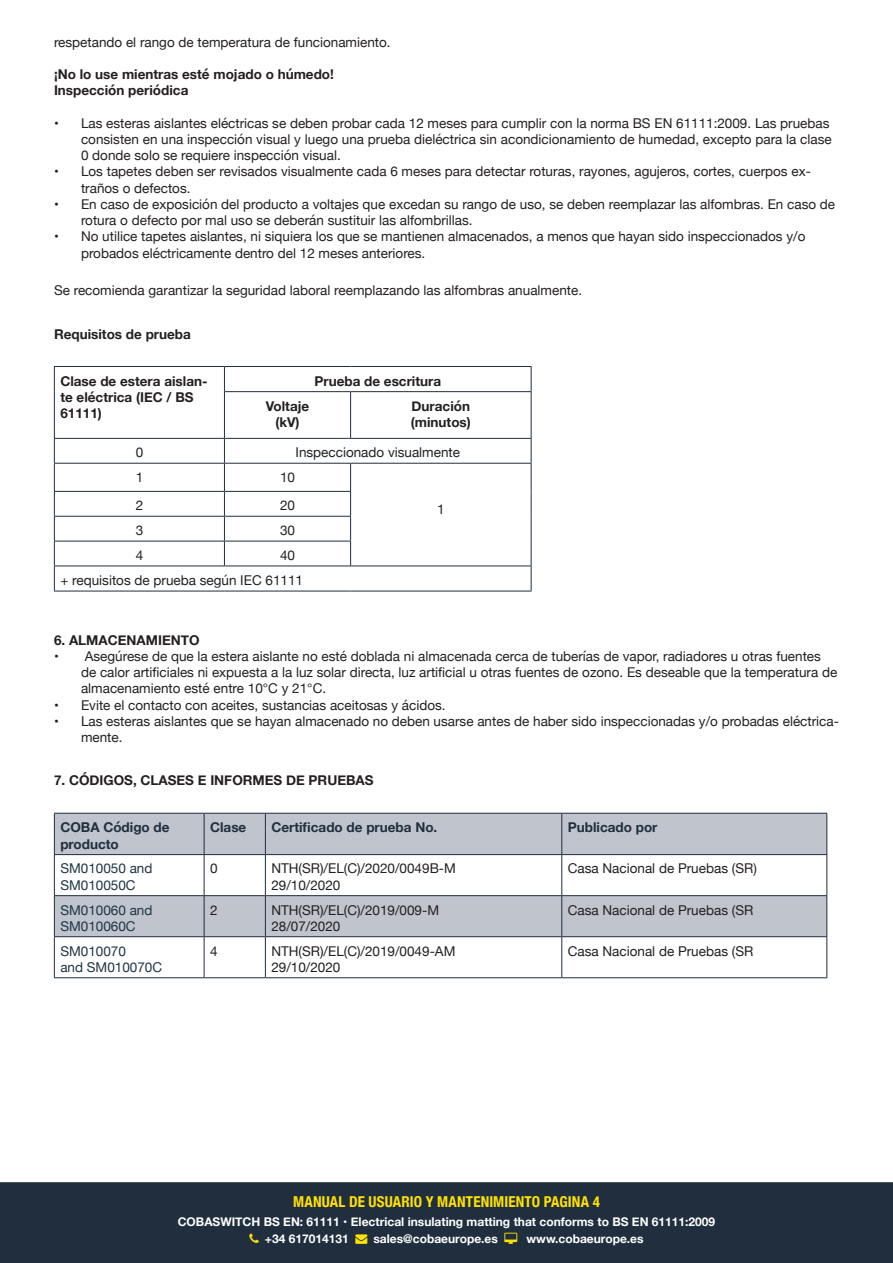
<style>
.page{position:relative;width:893px;height:1263px;background:#fff}
.page>*{position:absolute;margin:0;border:0;box-sizing:border-box;transform-origin:0 0}
.t1{font:700 condensed 15px "Helvetica Neue";letter-spacing:.01em;color:#ffe201}
.t2{font:13.5px/16.2px "Helvetica Neue";color:#231f20}
.t3{font:700 13.5px/16.2px "Helvetica Neue";color:#231f20}
.t4{font:13.5px/16.2px "Helvetica Neue";color:#1e3546}
.t5{font:700 13.5px/16.2px "Helvetica Neue";color:#202e3e}
.t6{font:700 12px/16.5px "Helvetica Neue";color:#fff}
.s1{color:#ffe201}
</style>
<div class="page">
<div style="left:0;top:1182px;width:893px;height:81px;background:#202e3e"></div>
<hr style="left:54px;top:366px;width:170px;height:1px;background:#202e3e">
<svg style="left:54px;top:367px;width:1px;height:25px"></svg>
<hr style="left:54px;top:392px;width:1px;height:46px;background:#202e3e">
<hr style="left:224px;top:366px;width:127px;height:1px;background:#202e3e">
<svg style="left:224px;top:367px;width:1px;height:24px"></svg>
<hr style="left:351px;top:366px;width:180px;height:1px;background:#202e3e">
<svg style="left:531px;top:367px;width:1px;height:24px"></svg>
<hr style="left:224px;top:391px;width:127px;height:1px;background:#202e3e">
<hr style="left:224px;top:392px;width:1px;height:46px;background:#202e3e">
<hr style="left:351px;top:391px;width:180px;height:1px;background:#202e3e">
<hr style="left:350px;top:392px;width:1px;height:46px;background:#202e3e">
<hr style="left:531px;top:392px;width:1px;height:46px;background:#202e3e">
<hr style="left:54px;top:438px;width:170px;height:1px;background:#202e3e">
<hr style="left:224px;top:438px;width:127px;height:1px;background:#202e3e">
<hr style="left:351px;top:438px;width:180px;height:1px;background:#202e3e">
<hr style="left:54px;top:463px;width:170px;height:1px;background:#202e3e">
<hr style="left:224px;top:463px;width:127px;height:1px;background:#202e3e">
<hr style="left:351px;top:463px;width:180px;height:1px;background:#202e3e">
<hr style="left:54px;top:491px;width:170px;height:1px;background:#202e3e">
<hr style="left:224px;top:491px;width:127px;height:1px;background:#202e3e">
<hr style="left:54px;top:516px;width:170px;height:1px;background:#202e3e">
<hr style="left:224px;top:516px;width:127px;height:1px;background:#202e3e">
<hr style="left:54px;top:541px;width:170px;height:1px;background:#202e3e">
<hr style="left:224px;top:541px;width:127px;height:1px;background:#202e3e">
<svg style="left:224px;top:439px;width:1px;height:127px"></svg>
<svg style="left:350px;top:464px;width:1px;height:102px"></svg>
<hr style="left:54px;top:566px;width:170px;height:1px;background:#202e3e">
<svg style="left:54px;top:439px;width:1px;height:152px"></svg>
<hr style="left:224px;top:566px;width:127px;height:1px;background:#202e3e">
<hr style="left:351px;top:566px;width:180px;height:1px;background:#202e3e">
<svg style="left:531px;top:439px;width:1px;height:152px"></svg>
<hr style="left:54px;top:591px;width:170px;height:1px;background:#202e3e">
<hr style="left:224px;top:591px;width:127px;height:1px;background:#202e3e">
<hr style="left:351px;top:591px;width:180px;height:1px;background:#202e3e">
<svg style="left:55px;top:814px;width:771px;height:122px;fill:#c0c4cd"></svg>
<hr style="left:54px;top:813px;width:150px;height:1px;background:#202e3e">
<hr style="left:54px;top:814px;width:1px;height:40px;background:#202e3e">
<hr style="left:204px;top:813px;width:61px;height:1px;background:#202e3e">
<hr style="left:204px;top:814px;width:1px;height:40px;background:#202e3e">
<hr style="left:265px;top:813px;width:297px;height:1px;background:#202e3e">
<hr style="left:265px;top:814px;width:1px;height:40px;background:#202e3e">
<hr style="left:562px;top:813px;width:265px;height:1px;background:#202e3e">
<hr style="left:561px;top:814px;width:1px;height:40px;background:#202e3e">
<hr style="left:826px;top:814px;width:1px;height:40px;background:#202e3e">
<hr style="left:54px;top:854px;width:150px;height:1px;background:#202e3e">
<hr style="left:54px;top:855px;width:1px;height:40px;background:#202e3e">
<hr style="left:204px;top:854px;width:61px;height:1px;background:#202e3e">
<hr style="left:204px;top:855px;width:1px;height:40px;background:#202e3e">
<hr style="left:265px;top:854px;width:297px;height:1px;background:#202e3e">
<hr style="left:265px;top:855px;width:1px;height:40px;background:#202e3e">
<hr style="left:562px;top:854px;width:265px;height:1px;background:#202e3e">
<hr style="left:561px;top:855px;width:1px;height:40px;background:#202e3e">
<hr style="left:826px;top:855px;width:1px;height:40px;background:#202e3e">
<hr style="left:54px;top:895px;width:150px;height:1px;background:#202e3e">
<hr style="left:54px;top:896px;width:1px;height:40px;background:#202e3e">
<hr style="left:204px;top:895px;width:61px;height:1px;background:#202e3e">
<hr style="left:204px;top:896px;width:1px;height:40px;background:#202e3e">
<hr style="left:265px;top:895px;width:297px;height:1px;background:#202e3e">
<hr style="left:265px;top:896px;width:1px;height:40px;background:#202e3e">
<hr style="left:562px;top:895px;width:265px;height:1px;background:#202e3e">
<hr style="left:561px;top:896px;width:1px;height:40px;background:#202e3e">
<hr style="left:826px;top:896px;width:1px;height:40px;background:#202e3e">
<hr style="left:54px;top:936px;width:150px;height:1px;background:#202e3e">
<hr style="left:54px;top:937px;width:1px;height:40px;background:#202e3e">
<hr style="left:204px;top:936px;width:61px;height:1px;background:#202e3e">
<hr style="left:204px;top:937px;width:1px;height:40px;background:#202e3e">
<hr style="left:265px;top:936px;width:297px;height:1px;background:#202e3e">
<hr style="left:265px;top:937px;width:1px;height:40px;background:#202e3e">
<hr style="left:562px;top:936px;width:265px;height:1px;background:#202e3e">
<hr style="left:561px;top:937px;width:1px;height:40px;background:#202e3e">
<hr style="left:826px;top:937px;width:1px;height:40px;background:#202e3e">
<hr style="left:54px;top:977px;width:150px;height:1px;background:#202e3e">
<hr style="left:204px;top:977px;width:61px;height:1px;background:#202e3e">
<hr style="left:265px;top:977px;width:297px;height:1px;background:#202e3e">
<hr style="left:562px;top:977px;width:265px;height:1px;background:#202e3e">
<svg style="left:249px;top:1233px;width:10px;height:9px"></svg>
<svg style="left:505px;top:1232px;width:12px;height:11px"></svg>
<p class="t2" style="left:54px;top:35px;width:338px">respetando el rango de temperatura de funcionamiento.</p>
<p class="t3" style="left:54px;top:67px;width:281px">¡No lo use mientras esté mojado o húmedo!<br>Inspección periódica</p>
<p class="t2" style="left:81px;top:116px;width:752px;text-indent:-27px">• Las esteras aislantes eléctricas se deben probar cada 12 meses para cumplir con la norma BS EN 61111:2009. Las pruebas consisten en una inspección visual y luego una prueba dieléctrica sin acondicionamiento de humedad, excepto para la clase<br>0 donde solo se requiere inspección visual.</p>
<p class="t2" style="left:81px;top:164px;width:731px;text-indent:-27px">• Los tapetes deben ser revisados visualmente cada 6 meses para detectar roturas, rayones, agujeros, cortes, cuerpos ex&shy;traños o defectos.</p>
<p class="t2" style="left:81px;top:197px;width:756px;text-indent:-27px">• En caso de exposición del producto a voltajes que excedan su rango de uso, se deben reemplazar las alfombras. En caso de rotura o defecto por mal uso se deberán sustituir las alfombrillas.</p>
<p class="t2" style="left:81px;top:229px;width:726px;text-indent:-27px">• No utilice tapetes aislantes, ni siquiera los que se mantienen almacenados, a menos que hayan sido inspeccionados y/o probados eléctricamente dentro del 12 meses anteriores.</p>
<p class="t2" style="left:54px;top:283px;width:530px">Se recomienda garantizar la seguridad laboral reemplazando las alfombras anualmente.</p>
<p class="t3" style="left:54px;top:326px;width:138px">Requisitos de prueba</p>
<p class="t3" style="left:60px;top:373px;width:149px">Clase de estera aislan&shy;te eléctrica (IEC / BS<br>61111)</p>
<p class="t3" style="left:314px;top:373px;width:128px">Prueba de escritura</p>
<p class="t3" style="left:266px;top:398px;width:45px;text-align:center">Voltaje (kV)</p>
<p class="t3" style="left:411px;top:398px;width:61px">Duración (minutos)</p>
<p class="t2" style="left:136px;top:445px;width:9px">0</p>
<p class="t2" style="left:296px;top:445px;width:166px">Inspeccionado visualmente</p>
<p class="t2" style="left:136px;top:470px;width:9px">1</p>
<p class="t2" style="left:280px;top:470px;width:17px">10</p>
<p class="t2" style="left:437px;top:502px;width:9px">1</p>
<p class="t2" style="left:136px;top:498px;width:9px">2</p>
<p class="t2" style="left:280px;top:498px;width:17px">20</p>
<p class="t2" style="left:136px;top:523px;width:9px">3</p>
<p class="t2" style="left:280px;top:523px;width:17px">30</p>
<p class="t2" style="left:136px;top:548px;width:9px">4</p>
<p class="t2" style="left:60px;top:543px;width:244px;line-height:24.9px;text-indent:220px">40 + requisitos de prueba según IEC 61111</p>
<p class="t3" style="left:54px;top:632px;width:147px">6. ALMACENAMIENTO</p>
<p class="t2" style="left:81px;top:649px;width:758px;text-indent:-27px">• Asegúrese de que la estera aislante no esté doblada ni almacenada cerca de tuberías de vapor, radiadores u otras fuentes de calor artificiales ni expuesta a la luz solar directa, luz artificial u otras fuentes de ozono. Es deseable que la temperatura de almacenamiento esté entre 10°C y 21°C.</p>
<p class="t2" style="left:54px;top:697px;width:393px">• Evite el contacto con aceites, sustancias aceitosas y ácidos.</p>
<p class="t2" style="left:81px;top:714px;width:759px;text-indent:-27px">• Las esteras aislantes que se hayan almacenado no deben usarse antes de haber sido inspeccionadas y/o probadas eléctrica&shy;mente.</p>
<p class="t3" style="left:54px;top:773px;width:321px">7. CÓDIGOS, CLASES E INFORMES DE PRUEBAS</p>
<p class="t5" style="left:60px;top:820px;width:111px">COBA Código de producto</p>
<p class="t5" style="left:210px;top:820px;width:38px">Clase</p>
<p class="t5" style="left:271px;top:820px;width:167px">Certificado de prueba No.</p>
<p class="t5" style="left:568px;top:820px;width:91px">Publicado por</p>
<p class="t4" style="left:60px;top:861px;width:94px">SM010050 and<br>SM010050C</p>
<p class="t2" style="left:210px;top:861px;width:9px">0</p>
<p class="t2" style="left:271px;top:861px;width:186px">NTH(SR)/EL(C)/2020/0049B-M<br>29/10/2020</p>
<p class="t2" style="left:568px;top:861px;width:191px">Casa Nacional de Pruebas (SR)</p>
<p class="t4" style="left:60px;top:902px;width:94px">SM010060 and<br>SM010060C</p>
<p class="t2" style="left:210px;top:902px;width:9px">2</p>
<p class="t2" style="left:271px;top:902px;width:169px">NTH(SR)/EL(C)/2019/009-M<br>28/07/2020</p>
<p class="t2" style="left:568px;top:902px;width:187px">Casa Nacional de Pruebas (SR</p>
<p class="t4" style="left:60px;top:943px;width:103px">SM010070<br>and SM010070C</p>
<p class="t2" style="left:210px;top:943px;width:9px">4</p>
<p class="t2" style="left:271px;top:943px;width:186px">NTH(SR)/EL(C)/2019/0049-AM<br>29/10/2020</p>
<p class="t2" style="left:568px;top:943px;width:187px">Casa Nacional de Pruebas (SR</p>
<p class="t1" style="left:293px;top:1189px;width:308px">MANUAL DE USUARIO Y MANTENIMIENTO PAGINA 4</p>
<p class="t6" style="left:265px;top:1214px;width:452px;text-indent:-87px">COBASWITCH BS EN: 61111 • Electrical insulating matting that conforms to BS EN 61111:2009 +34 617014131 <span class="s1">→</span> sales@cobaeurope.es</p>
<p class="t6" style="left:526px;top:1230px;width:119px">www.cobaeurope.es</p>
</div>
